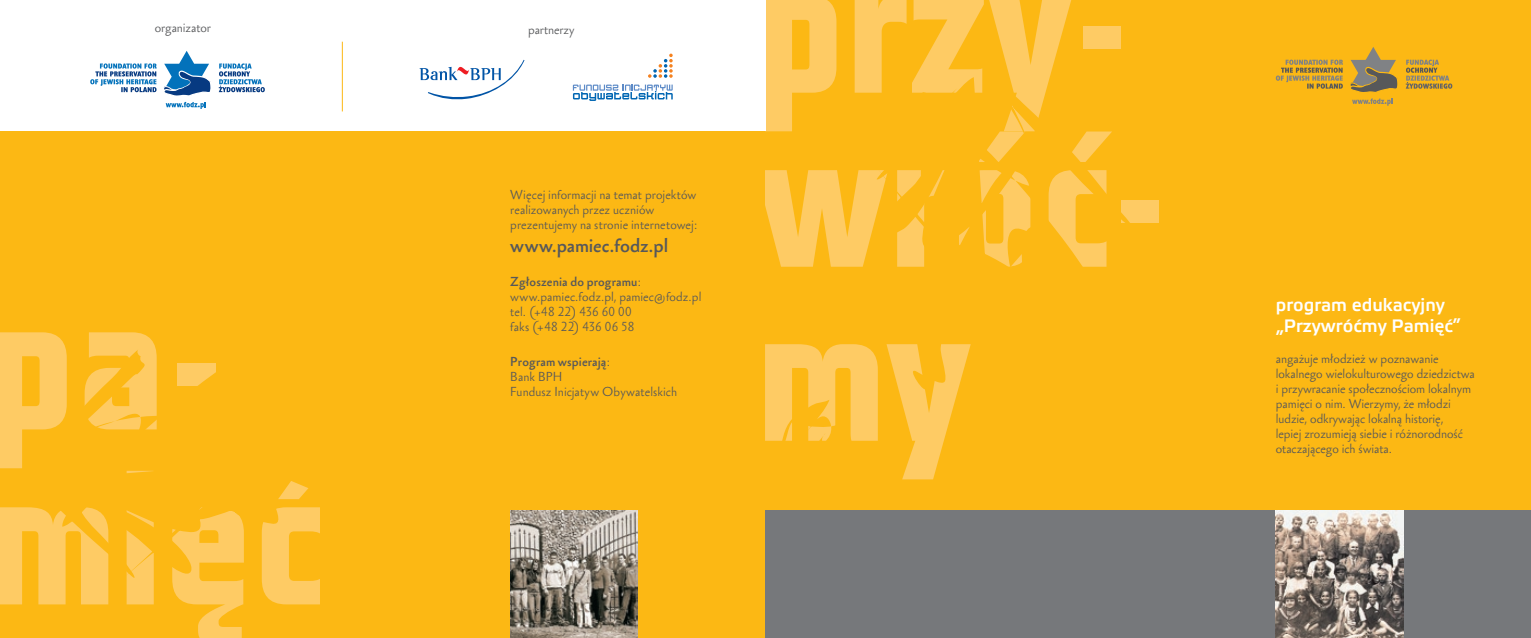
<style>
.page{position:relative;width:1531px;height:638px;background:#fff}
.page>*{position:absolute;margin:0;border:0;box-sizing:border-box;transform-origin:0 0}
.t1{font:700 194.1px/174.9px "Teuton Normal";color:#fecb64}
.t2{font:700 193.2px/174px "Teuton Normal";color:#fecb64}
.t3{font:700 18px/21px "Etelka Light Pro";color:#fff}
.t4{font:18px "Sebastian Medium Pro";color:#57585a}
.t5{font:12px/15px "Sebastian Light Pro";color:#57585a}
.t6{font:12px "Sebastian Medium Pro";letter-spacing:.015em;color:#57585a}
.s1{font-family:"Sebastian Light Pro"}
</style>
<div class="page">
<div style="left:757px;top:510px;width:774px;height:128px;background:#76787b"></div>
<div style="left:757px;top:0;width:774px;height:510px;background:#fcb814"></div>
<svg style="left:1405px;top:60px;width:47px;height:29px"></svg>
<svg style="left:1276px;top:60px;width:67px;height:29px"></svg>
<svg style="left:1350px;top:47px;width:48px;height:59px"></svg>
<img style="left:1276px;top:510px;width:127px;height:128px">
<div style="left:0;top:128px;width:765px;height:510px;background:#fcb814"></div>
<div style="left:0;top:0;width:765px;height:131px;background:#fff"></div>
<svg style="left:219px;top:63px;width:46px;height:29px"></svg>
<svg style="left:90px;top:63px;width:67px;height:29px"></svg>
<svg style="left:164px;top:51px;width:47px;height:58px"></svg>
<svg style="left:573px;top:85px;width:100px;height:16px"></svg>
<svg style="left:648px;top:54px;width:25px;height:24px"></svg>
<hr style="left:342px;top:42px;width:1px;height:69px;background:#fcb814">
<img style="left:510px;top:510px;width:128px;height:128px">
<svg style="left:419px;top:60px;width:105px;height:40px"></svg>
<p class="t5" style="left:155px;top:20px;width:58px">organizator</p>
<p class="t5" style="left:528px;top:23px;width:48px">partnerzy</p>
<p class="t1" style="left:-14px;top:283px;width:339px">pa&shy;mięć</p>
<p class="t5" style="left:510px;top:187px;width:188px">Więcej informacji na temat projektów realizowanych przez uczniów prezentujemy na stronie internetowej:</p>
<p class="t4" style="left:510px;top:234px;width:159px">www.pamiec.fodz.pl</p>
<p class="t6" style="left:510px;top:274px;width:132px">Zgłoszenia do programu<span class="s1">:</span></p>
<p class="t5" style="left:510px;top:290px;width:192px">www.pamiec.fodz.pl, pamiec@fodz.pl tel. (+48 22) 436 60 00</p>
<p class="t5" style="left:510px;top:320px;width:126px">faks (+48 22) 436 06 58</p>
<p class="t6" style="left:510px;top:353px;width:101px">Program wspierają<span class="s1">:</span></p>
<p class="t5" style="left:510px;top:369px;width:168px">Bank BPH<br>Fundusz Inicjatyw Obywatelskich</p>
<p class="t2" style="left:756px;top:-53px;width:415px">przy&shy;wróć&shy;my</p>
<p class="t3" style="left:1276px;top:295px;width:187px">program edukacyjny „Przywróćmy Pamięć”</p>
<p class="t5" style="left:1276px;top:351px;width:201px">angażuje młodzież w poznawanie lokalnego wielokulturowego dziedzictwa i przywracanie społecznościom lokalnym pamięci o nim. Wierzymy, że młodzi ludzie, odkrywając lokalną historię,<br>lepiej zrozumieją siebie i różnorodność otaczającego ich świata.</p>
</div>
